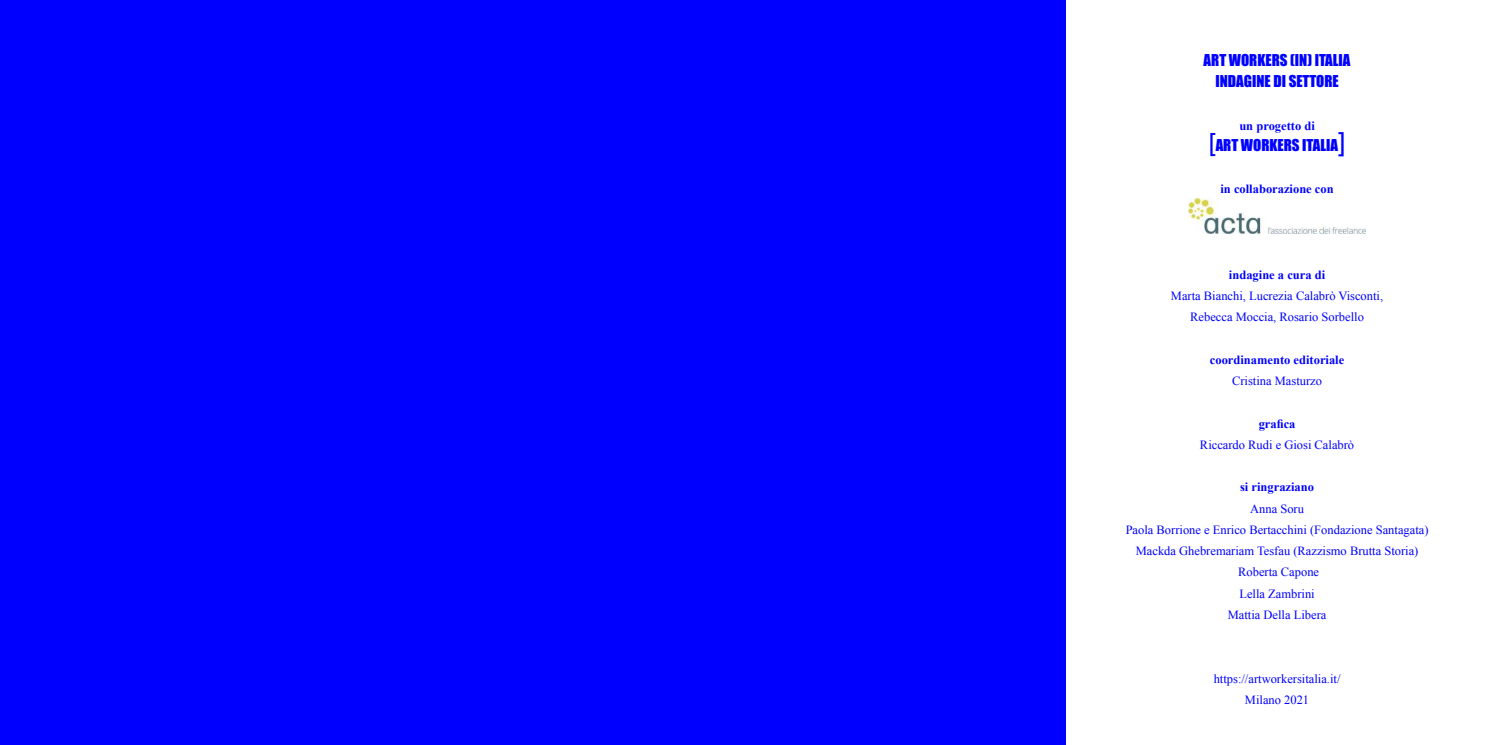
<style>
.page{position:relative;width:1489px;height:745px;background:#fff}
.page>*{position:absolute;margin:0;border:0;box-sizing:border-box;transform-origin:0 0}
.t1{font:15px/21.2px "Impact";color:#00f;text-align:center}
.t2{font:12.5px/21.2px "Times New Roman";color:#00f;text-align:center}
.t3{font:700 12.5px "Times New Roman";color:#00f}
.s1{font-family:"Arial";font-size:25px}
.s2{font-family:"Arial";font-size:26.25px}
</style>
<div class="page">
<div style="left:0;top:0;width:1065px;height:744px;background:#00f"></div>
<img style="left:1188px;top:198px;width:177px;height:35px">
<p class="t1" style="left:1203px;top:49px;width:148px">ART WORKERS (IN) ITALIA<br>INDAGINE DI SETTORE</p>
<p class="t3" style="left:1239px;top:117px;width:77px">un progetto di</p>
<p class="t1" style="left:1208px;top:134px;width:138px"><span class="s1">[</span>ART WORKERS ITALIA<span class="s2">]</span></p>
<p class="t3" style="left:1220px;top:180px;width:115px">in collaborazione con</p>
<p class="t3" style="left:1228px;top:265px;width:98px">indagine a cura di</p>
<p class="t2" style="left:1170px;top:285px;width:214px">Marta Bianchi, Lucrezia Calabrò Visconti,<br>Rebecca Moccia, Rosario Sorbello</p>
<p class="t3" style="left:1209px;top:350px;width:136px">coordinamento editoriale</p>
<p class="t2" style="left:1231px;top:370px;width:91px">Cristina Masturzo</p>
<p class="t3" style="left:1258px;top:414px;width:38px">grafica</p>
<p class="t2" style="left:1199px;top:433px;width:156px">Riccardo Rudi e Giosi Calabrò</p>
<p class="t3" style="left:1239px;top:478px;width:75px">si ringraziano</p>
<p class="t2" style="left:1125px;top:497px;width:304px">Anna Soru<br>Paola Borrione e Enrico Bertacchini (Fondazione Santagata)<br>Mackda Ghebremariam Tesfau (Razzismo Brutta Storia)<br>Roberta Capone<br>Lella Zambrini<br>Mattia Della Libera</p>
<p class="t2" style="left:1213px;top:667px;width:128px">https://artworkersitalia.it/<br>Milano 2021</p>
</div>
